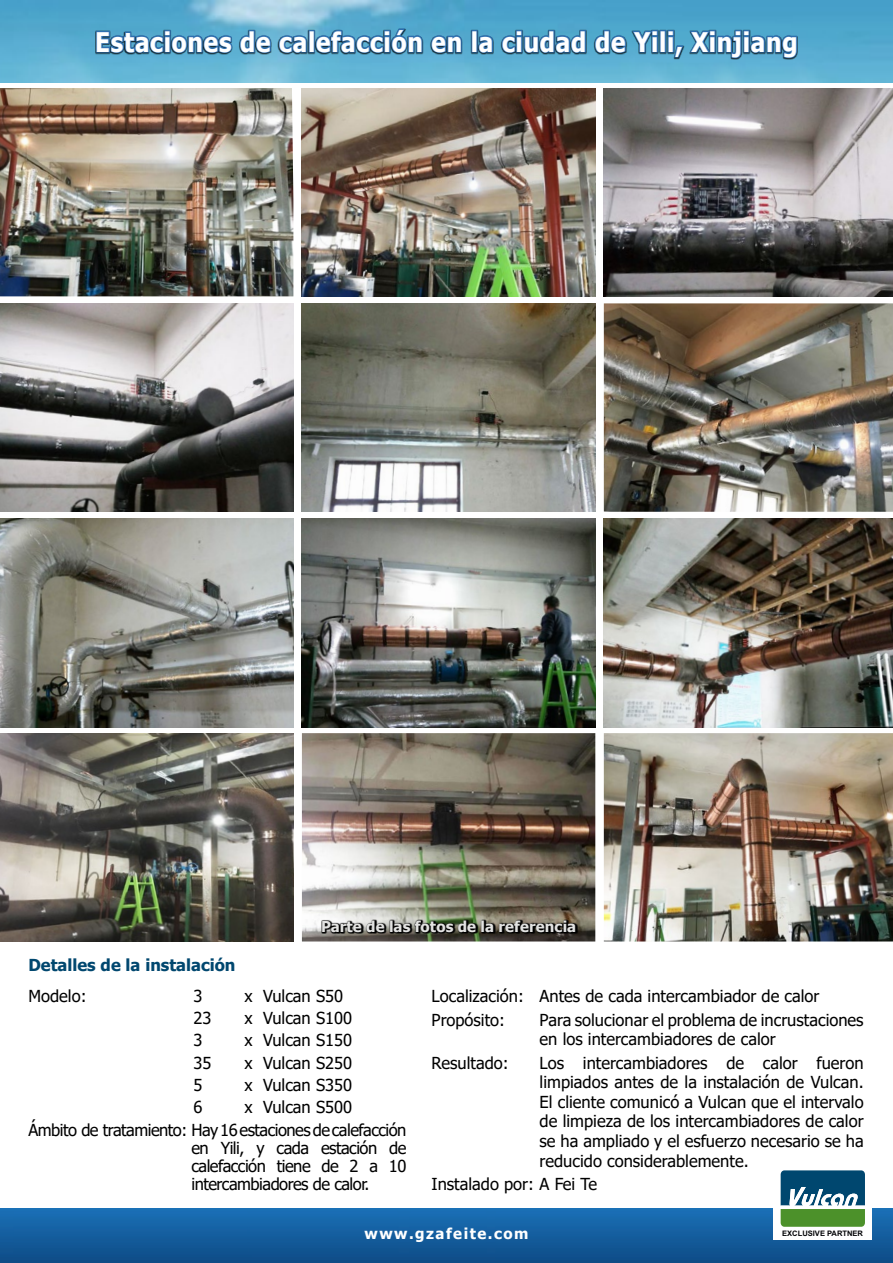
<style>
.page{position:relative;width:893px;height:1263px;background:#fff}
.page>*{position:absolute;margin:0;border:0;box-sizing:border-box;transform-origin:0 0}
.t1{font:700 27px "Tahoma";letter-spacing:.03em;color:#fff;scale:.9 1}
.t2{font:16.5px/19.5px "Tahoma";color:#000;text-align:justify}
.t3{font:16.5px/22.2px "Tahoma";letter-spacing:-.03em;color:#000}
.t4{font:700 16.5px "Tahoma";color:#00476f}
.t5{font:700 15px "Tahoma";letter-spacing:.005em;color:#e3e3e2}
.t6{font:700 15px "Tahoma";letter-spacing:.1em;color:#fff}
.t7{font:700 7.5px "Arial";color:#000205}
</style>
<div class="page">
<img style="left:0;top:1209px;width:893px;height:54px">
<img style="left:0;top:0;width:893px;height:82px">
<div style="left:96px;top:28px;width:702px;height:32px;background:#000;opacity:.75"></div>
<svg style="left:95px;top:29px;width:213px;height:25px;background:#39749c"></svg>
<div style="left:309px;top:30px;width:6px;height:23px;border:2px solid #2e6fb0"></div>
<svg style="left:314px;top:27px;width:109px;height:27px;background:#36739c"></svg>
<svg style="left:430px;top:34px;width:33px;height:20px"></svg>
<div style="left:471px;top:30px;width:7px;height:23px;border:2px solid #2e6fb0"></div>
<svg style="left:477px;top:34px;width:17px;height:20px"></svg>
<svg style="left:500px;top:29px;width:87px;height:25px;background:#326e96"></svg>
<svg style="left:593px;top:29px;width:65px;height:25px;background:#36779f"></svg>
<div style="left:660px;top:30px;width:6px;height:23px;border:2px solid #2e6fb0"></div>
<svg style="left:668px;top:29px;width:75px;height:30px;background:#397ba3"></svg>
<div style="left:743px;top:36px;width:6px;height:17px;border:2px solid #2e6fb0"></div>
<div style="left:743px;top:30px;width:7px;height:6px;border:2px solid #2e6fb0"></div>
<svg style="left:749px;top:34px;width:49px;height:25px"></svg>
<div style="left:774px;top:1162px;width:98px;height:77px;background:#fff"></div>
<svg style="left:781px;top:1170px;width:84px;height:57px"></svg>
<img style="left:0;top:88px;width:293px;height:208px">
<img style="left:0;top:303px;width:293px;height:209px">
<img style="left:0;top:519px;width:293px;height:208px">
<img style="left:0;top:733px;width:293px;height:208px">
<img style="left:604px;top:88px;width:289px;height:208px">
<img style="left:604px;top:303px;width:289px;height:209px">
<img style="left:604px;top:519px;width:289px;height:208px">
<img style="left:604px;top:733px;width:289px;height:208px">
<img style="left:302px;top:88px;width:293px;height:208px">
<img style="left:302px;top:303px;width:293px;height:209px">
<img style="left:302px;top:519px;width:293px;height:208px">
<img style="left:302px;top:733px;width:293px;height:208px">
<svg style="left:321px;top:919px;width:257px;height:15px;background:#363730"></svg>
<h1 class="t1" style="left:95px;top:23px;width:782px">Estaciones de calefacción en la ciudad de Yili, Xinjiang</h1>
<p class="t4" style="left:28px;top:954px;width:208px">Detalles de la instalación</p>
<p class="t5" style="left:321px;top:916px;width:257px">Parte de las fotos de la referencia</p>
<p class="t2" style="left:28px;top:987px;width:60px">Modelo:</p>
<p class="t2" style="left:193px;top:987px;width:11px">3</p>
<p class="t2" style="left:244px;top:987px;width:100px">x Vulcan S50</p>
<p class="t2" style="left:193px;top:1009px;width:20px">23</p>
<p class="t2" style="left:244px;top:1009px;width:109px">x Vulcan S100</p>
<p class="t2" style="left:193px;top:1032px;width:11px">3</p>
<p class="t2" style="left:244px;top:1032px;width:109px">x Vulcan S150</p>
<p class="t2" style="left:193px;top:1054px;width:20px">35</p>
<p class="t2" style="left:244px;top:1054px;width:109px">x Vulcan S250</p>
<p class="t2" style="left:193px;top:1076px;width:11px">5</p>
<p class="t2" style="left:244px;top:1076px;width:109px">x Vulcan S350</p>
<p class="t2" style="left:193px;top:1098px;width:11px">6</p>
<p class="t3" style="left:28px;top:1097px;width:379px;text-indent:216px">x Vulcan S500<br>Ámbito de tratamiento: Hay 16 estaciones de calefacción</p>
<p class="t2" style="left:191px;top:1139px;width:217px;line-height:18px">en Yili, y cada estación de calefacción tiene de 2 a 10 intercambiadores de calor.</p>
<p class="t2" style="left:432px;top:985px;width:389px;line-height:23.7px">Localización: Antes de cada intercambiador de calor<br>Propósito:</p>
<p class="t2" style="left:540px;top:1011px;width:325px">Para solucionar el problema de incrustaciones en los intercambiadores de calor</p>
<p class="t2" style="left:432px;top:1054px;width:79px">Resultado:</p>
<p class="t2" style="left:540px;top:1054px;width:326px">Los intercambiadores de calor fueron limpiados antes de la instalación de Vulcan.<br>El cliente comunicó a Vulcan que el intervalo de limpieza de los intercambiadores de calor se ha ampliado y el esfuerzo necesario se ha reducido considerablemente.</p>
<p class="t2" style="left:432px;top:1175px;width:167px">Instalado por: A Fei Te</p>
<p class="t6" style="left:364px;top:1223px;width:166px">www.gzafeite.com</p>
<p class="t7" style="left:782px;top:1228px;width:82px">EXCLUSIVE PARTNER</p>
</div>
